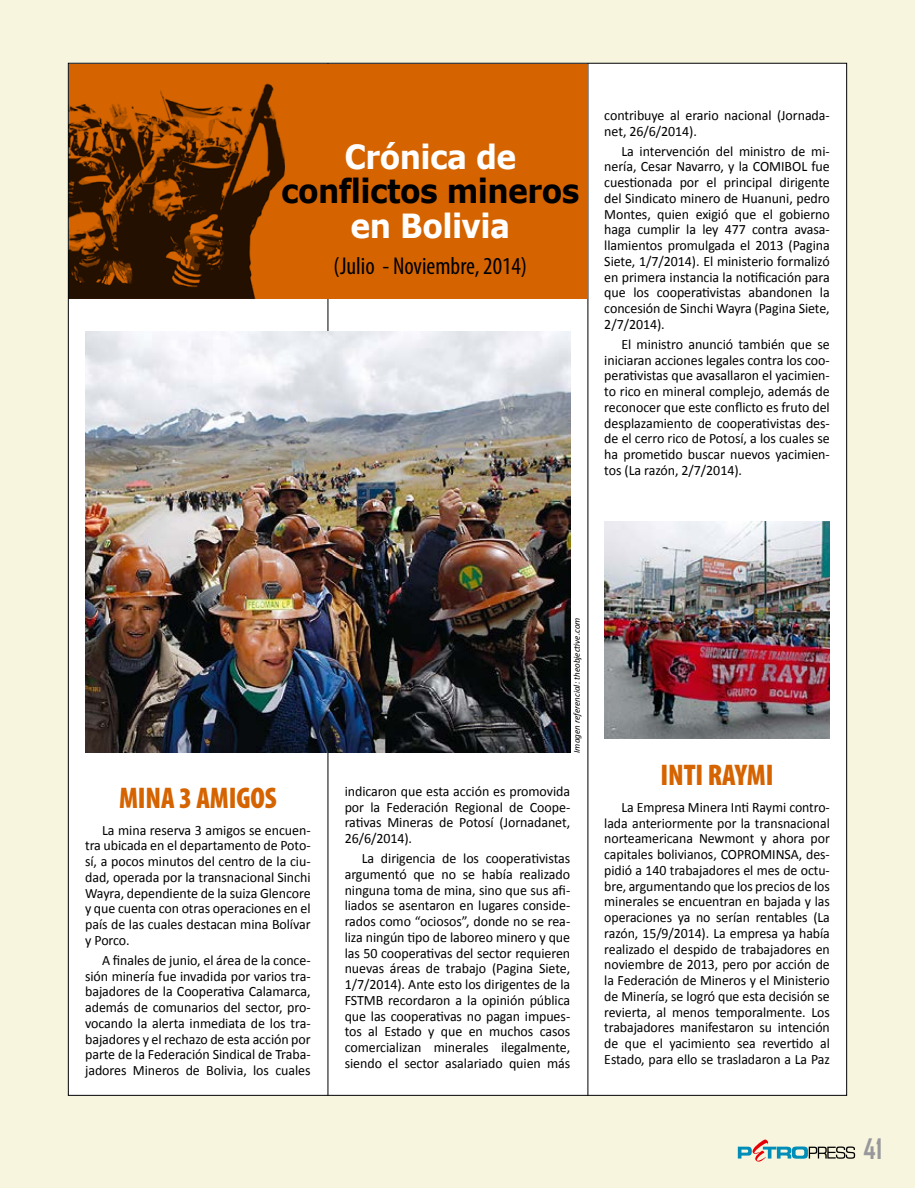
<style>
.page{position:relative;width:915px;height:1188px;background:#fff}
.page>*{position:absolute;margin:0;border:0;box-sizing:border-box;transform-origin:0 0}
.t1{font:700 33.3px "Verdana";letter-spacing:-.02em;color:#fff;scale:.9 1}
.t2{font:700 33.3px "Verdana";letter-spacing:-.02em;color:#000;scale:.9 1}
.t3{font:900 condensed 30px "Myriad Pro";letter-spacing:-.005em;color:#d56400}
.t4{font:700 27px "Agency FB";color:#98989c}
.t5{font:condensed 24.45px "Myriad Pro";color:#000}
.t6{font:14.25px/15.8px "Calibri";letter-spacing:-.005em;color:#000;text-align:justify}
.t7{font:italic 9px "Calibri";color:#000}
</style>
<div class="page">
<div style="left:0;top:0;width:914px;height:1188px;background:#f8f5de"></div>
<div style="left:68px;top:63px;width:778px;height:1032px;background:#fff"></div>
<hr style="left:587px;top:63px;width:1px;height:1033px;background:#000">
<hr style="left:327px;top:63px;width:1px;height:1033px;background:#000">
<svg style="left:737px;top:1139px;width:117px;height:23px"></svg>
<div style="left:69px;top:64px;width:518px;height:235px;background:#d56400"></div>
<img style="left:68px;top:84px;width:216px;height:215px">
<img style="left:604px;top:522px;width:225px;height:217px">
<img style="left:85px;top:332px;width:485px;height:421px">
<h1 class="t1" style="left:344px;top:133px;width:192px">Crónica de</h1>
<h1 class="t2" style="left:281px;top:168px;width:333px">conflictos mineros</h1>
<h1 class="t1" style="left:350px;top:202px;width:179px">en Bolivia</h1>
<h3 class="t5" style="left:333px;top:253px;width:195px">(Julio - Noviembre, 2014)</h3>
<p class="t6" style="left:604px;top:107px;width:227px">contribuye al erario nacional (Jornada&shy;net, 26/6/2014).</p>
<p class="t6" style="left:604px;top:143px;width:227px;text-indent:17px">La intervención del ministro de mi&shy;nería, Cesar Navarro, y la COMIBOL fue cuestionada por el principal dirigente del Sindicato minero de Huanuni, pedro Montes, quien exigió que el gobierno haga cumplir la ley 477 contra avasa&shy;llamientos promulgada el 2013 (Pagina Siete, 1/7/2014). El ministerio formalizó en primera instancia la notificación para que los cooperativistas abandonen la concesión de Sinchi Wayra (Pagina Siete, 2/7/2014).</p>
<p class="t6" style="left:604px;top:336px;width:227px;text-indent:17px">El ministro anunció también que se iniciaran acciones legales contra los coo&shy;perativistas que avasallaron el yacimien&shy;to rico en mineral complejo, además de reconocer que este conflicto es fruto del desplazamiento de cooperativistas des&shy;de el cerro rico de Potosí, a los cuales se ha prometido buscar nuevos yacimien&shy;tos (La razón, 2/7/2014).</p>
<h2 class="t3" style="left:119px;top:781px;width:159px">MINA 3 AMIGOS</h2>
<p class="t6" style="left:85px;top:822px;width:227px;text-indent:17px">La mina reserva 3 amigos se encuen&shy;tra ubicada en el departamento de Poto&shy;sí, a pocos minutos del centro de la ciu&shy;dad, operada por la transnacional Sinchi Wayra, dependiente de la suiza Glencore y que cuenta con otras operaciones en el país de las cuales destacan mina Bolívar y Porco.</p>
<p class="t6" style="left:85px;top:952px;width:227px;text-indent:17px">A finales de junio, el área de la conce&shy;sión minería fue invadida por varios tra&shy;bajadores de la Cooperativa Calamarca, además de comunarios del sector, pro&shy;vocando la alerta inmediata de los tra&shy;bajadores y el rechazo de esta acción por parte de la Federación Sindical de Traba&shy;jadores Mineros de Bolivia, los cuales</p>
<p class="t7" style="left:570px;top:753px;width:137px;rotate:-90deg">Imagen referencial: theobjective.com</p>
<p class="t6" style="left:344px;top:783px;width:227px">indicaron que esta acción es promovida por la Federación Regional de Coope&shy;rativas Mineras de Potosí (Jornadanet, 26/6/2014).</p>
<p class="t6" style="left:344px;top:851px;width:227px;text-indent:17px">La dirigencia de los cooperativistas argumentó que no se había realizado ninguna toma de mina, sino que sus afi&shy;liados se asentaron en lugares conside&shy;rados como “ociosos”, donde no se rea&shy;liza ningún tipo de laboreo minero y que las 50 cooperativas del sector requieren nuevas áreas de trabajo (Pagina Siete, 1/7/2014). Ante esto los dirigentes de la FSTMB recordaron a la opinión pública que las cooperativas no pagan impues&shy;tos al Estado y que en muchos casos comercializan minerales ilegalmente, siendo el sector asalariado quien más</p>
<h2 class="t3" style="left:660px;top:758px;width:114px">INTI RAYMI</h2>
<p class="t6" style="left:604px;top:799px;width:227px;text-indent:17px">La Empresa Minera Inti Raymi contro&shy;lada anteriormente por la transnacional norteamericana Newmont y ahora por capitales bolivianos, COPROMINSA, des&shy;pidió a 140 trabajadores el mes de octu&shy;bre, argumentando que los precios de los minerales se encuentran en bajada y las operaciones ya no serían rentables (La razón, 15/9/2014). La empresa ya había realizado el despido de trabajadores en noviembre de 2013, pero por acción de la Federación de Mineros y el Ministerio de Minería, se logró que esta decisión se revierta, al menos temporalmente. Los trabajadores manifestaron su intención de que el yacimiento sea revertido al Estado, para ello se trasladaron a La Paz</p>
<h3 class="t4" style="left:863px;top:1132px;width:20px">41</h3>
</div>
